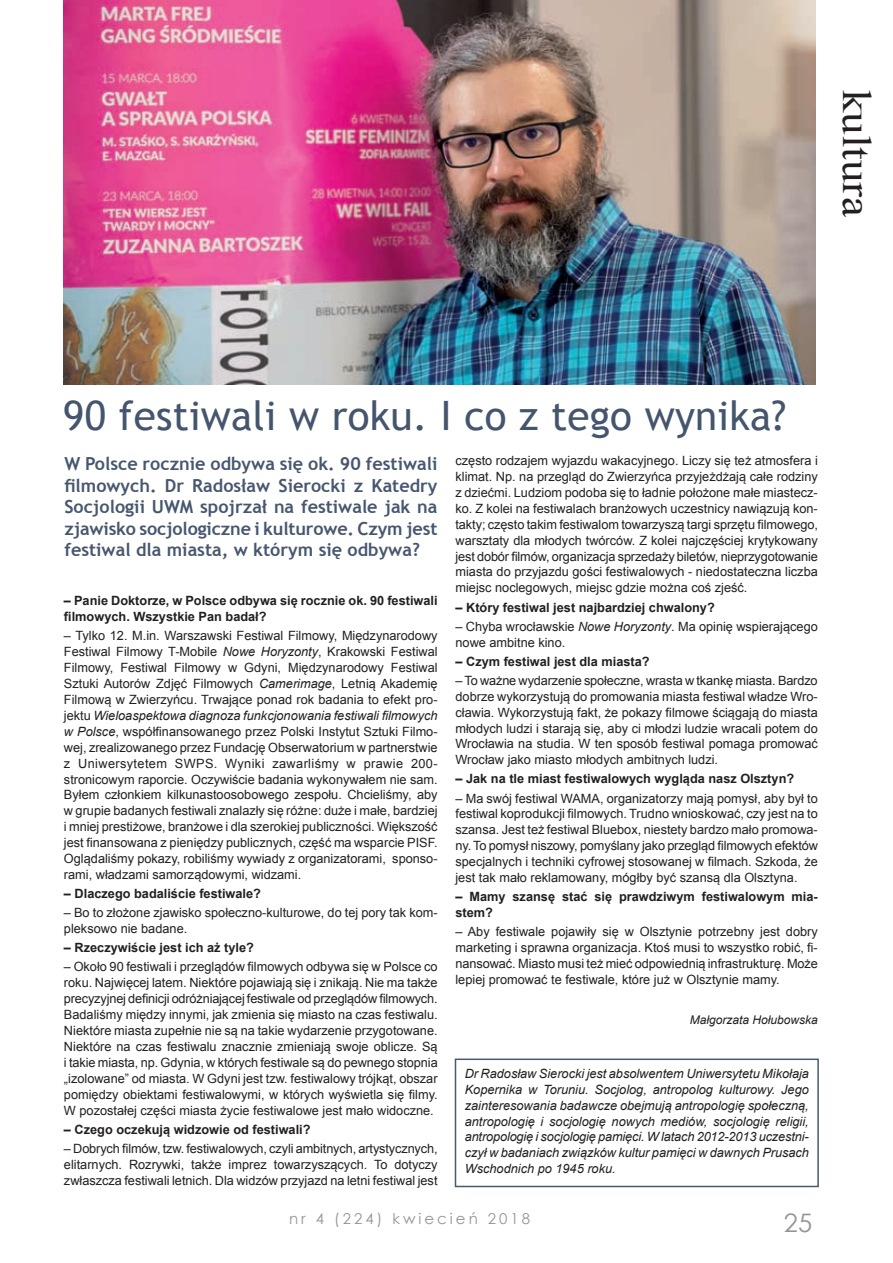
<style>
.page{position:relative;width:893px;height:1263px;background:#fff}
.page>*{position:absolute;margin:0;border:0;box-sizing:border-box;transform-origin:0 0}
.t1{font:40.5px "Trebuchet MS";letter-spacing:.005em;color:#45556d}
.t2{font:40.5px "Times New Roman";color:#231f20;scale:1.11 1}
.t3{font:25.5px "Century Gothic";color:#939598}
.t4{font:700 18px/21.6px "Trebuchet MS";color:#47576f;text-align:justify}
.t5{font:15px "Century Gothic";letter-spacing:.2em;color:#939598}
.t6{font:12.75px/15.9px "Arial";color:#231f20;text-align:justify}
.t7{font:italic 12.75px/15.9px "Arial";color:#231f20;text-align:justify}
.t8{font:700 12.75px/15.9px "Arial";color:#231f20}
.t9{font:italic 12px "Arial";color:#231f20}
.s1{font-style:italic}
</style>
<div class="page">
<img style="left:64px;top:0;width:752px;height:384px">
<div style="left:455px;top:1058px;width:364px;height:129px;border:2px solid #485a73"></div>
<h1 class="t2" style="left:884px;top:90px;width:116px;rotate:90deg">kultura</h1>
<h1 class="t1" style="left:63px;top:391px;width:725px">90 festiwali w roku. I co z tego wynika?</h1>
<p class="t6" style="left:455px;top:453px;width:364px">często rodzajem wyjazdu wakacyjnego. Liczy się też atmosfera i klimat. Np. na przegląd do Zwierzyńca przyjeżdżają całe rodziny z dziećmi. Ludziom podoba się to ładnie położone małe miastecz&shy;ko. Z kolei na festiwalach branżowych uczestnicy nawiązują kon&shy;takty; często takim festiwalom towarzyszą targi sprzętu filmowego, warsztaty dla młodych twórców. Z kolei najczęściej krytykowany jest dobór filmów, organizacja sprzedaży biletów, nieprzygotowanie miasta do przyjazdu gości festiwalowych - niedostateczna liczba miejsc noclegowych, miejsc gdzie można coś zjeść.</p>
<p class="t8" style="left:455px;top:599px;width:261px">– Który festiwal jest najbardziej chwalony?</p>
<p class="t6" style="left:455px;top:618px;width:364px">– Chyba wrocławskie <span class="s1">Nowe Horyzonty</span>. Ma opinię wspierającego nowe ambitne kino.</p>
<p class="t8" style="left:455px;top:654px;width:196px">– Czym festiwal jest dla miasta?</p>
<p class="t6" style="left:455px;top:672px;width:364px">– To ważne wydarzenie społeczne, wrasta w tkankę miasta. Bardzo dobrze wykorzystują do promowania miasta festiwal władze Wro&shy;cławia. Wykorzystują fakt, że pokazy filmowe ściągają do miasta młodych ludzi i starają się, aby ci młodzi ludzie wracali potem do Wrocławia na studia. W ten sposób festiwal pomaga promować Wrocław jako miasto młodych ambitnych ludzi.</p>
<p class="t8" style="left:455px;top:771px;width:340px">– Jak na tle miast festiwalowych wygląda nasz Olsztyn?</p>
<p class="t6" style="left:455px;top:790px;width:364px">– Ma swój festiwal WAMA, organizatorzy mają pomysł, aby był to festiwal koprodukcji filmowych. Trudno wnioskować, czy jest na to szansa. Jest też festiwal Bluebox, niestety bardzo mało promowa&shy;ny. To pomysł niszowy, pomyślany jako przegląd filmowych efektów specjalnych i techniki cyfrowej stosowanej w filmach. Szkoda, że jest tak mało reklamowany, mógłby być szansą dla Olsztyna.</p>
<p class="t8" style="left:455px;top:889px;width:364px">– Mamy szansę stać się prawdziwym festiwalowym mia&shy;stem?</p>
<p class="t6" style="left:455px;top:924px;width:364px">– Aby festiwale pojawiły się w Olsztynie potrzebny jest dobry marketing i sprawna organizacja. Ktoś musi to wszystko robić, fi&shy;nansować. Miasto musi też mieć odpowiednią infrastrukturę. Może lepiej promować te festiwale, które już w Olsztynie mamy.</p>
<p class="t9" style="left:690px;top:1012px;width:130px">Małgorzata Hołubowska</p>
<h3 class="t4" style="left:64px;top:453px;width:375px">W Polsce rocznie odbywa się ok. 90 festiwali filmowych. Dr Radosław Sierocki z Katedry Socjologii UWM spojrzał na festiwale jak na zjawisko socjologiczne i kulturowe. Czym jest festiwal dla miasta, w którym się odbywa?</h3>
<p class="t8" style="left:64px;top:593px;width:375px">– Panie Doktorze, w Polsce odbywa się rocznie ok. 90 festiwali filmowych. Wszystkie Pan badał?</p>
<p class="t6" style="left:64px;top:628px;width:375px">– Tylko 12. M.in. Warszawski Festiwal Filmowy, Międzynarodowy Festiwal Filmowy T-Mobile <span class="s1">Nowe Horyzonty</span>, Krakowski Festiwal Filmowy, Festiwal Filmowy w Gdyni, Międzynarodowy Festiwal Sztuki Autorów Zdjęć Filmowych <span class="s1">Camerimage</span>, Letnią Akademię Filmową w Zwierzyńcu. Trwające ponad rok badania to efekt pro&shy;jektu <span class="s1">Wieloaspektowa diagnoza funkcjonowania festiwali filmowych w Polsce</span>, współfinansowanego przez Polski Instytut Sztuki Filmo&shy;wej, zrealizowanego przez Fundację Obserwatorium w partnerstwie z Uniwersytetem SWPS. Wyniki zawarliśmy w prawie 200- stronicowym raporcie. Oczywiście badania wykonywałem nie sam.<br>Byłem członkiem kilkunastoosobowego zespołu. Chcieliśmy, aby w grupie badanych festiwali znalazły się różne: duże i małe, bardziej i mniej prestiżowe, branżowe i dla szerokiej publiczności. Większość jest finansowana z pieniędzy publicznych, część ma wsparcie PISF.<br>Oglądaliśmy pokazy, robiliśmy wywiady z organizatorami, sponso&shy;rami, władzami samorządowymi, widzami.</p>
<p class="t8" style="left:64px;top:886px;width:199px">– Dlaczego badaliście festiwale?</p>
<p class="t6" style="left:64px;top:905px;width:375px">– Bo to złożone zjawisko społeczno-kulturowe, do tej pory tak kom&shy;pleksowo nie badane.</p>
<p class="t8" style="left:64px;top:940px;width:191px">– Rzeczywiście jest ich aż tyle?</p>
<p class="t6" style="left:64px;top:959px;width:375px">– Około 90 festiwali i przeglądów filmowych odbywa się w Polsce co roku. Najwięcej latem. Niektóre pojawiają się i znikają. Nie ma także precyzyjnej definicji odróżniającej festiwale od przeglądów filmowych.<br>Badaliśmy między innymi, jak zmienia się miasto na czas festiwalu.<br>Niektóre miasta zupełnie nie są na takie wydarzenie przygotowane.<br>Niektóre na czas festiwalu znacznie zmieniają swoje oblicze. Są i takie miasta, np. Gdynia, w których festiwale są do pewnego stopnia „izolowane” od miasta. W Gdyni jest tzw. festiwalowy trójkąt, obszar pomiędzy obiektami festiwalowymi, w których wyświetla się filmy.<br>W pozostałej części miasta życie festiwalowe jest mało widoczne.</p>
<p class="t8" style="left:64px;top:1121px;width:248px">– Czego oczekują widzowie od festiwali?</p>
<p class="t6" style="left:64px;top:1140px;width:375px">– Dobrych filmów, tzw. festiwalowych, czyli ambitnych, artystycznych, elitarnych. Rozrywki, także imprez towarzyszących. To dotyczy zwłaszcza festiwali letnich. Dla widzów przyjazd na letni festiwal jest</p>
<p class="t7" style="left:465px;top:1065px;width:346px">Dr Radosław Sierocki jest absolwentem Uniwersytetu Mikołaja Kopernika w Toruniu. Socjolog, antropolog kulturowy. Jego zainteresowania badawcze obejmują antropologię społeczną, antropologię i socjologię nowych mediów, socjologię religii, antropologię i socjologię pamięci. W latach 2012-2013 uczestni&shy;czył w badaniach związków kultur pamięci w dawnych Prusach Wschodnich po 1945 roku.</p>
<p class="t5" style="left:289px;top:1208px;width:243px">nr 4 (224) kwiecień 2018</p>
<h2 class="t3" style="left:784px;top:1205px;width:30px">25</h2>
</div>
